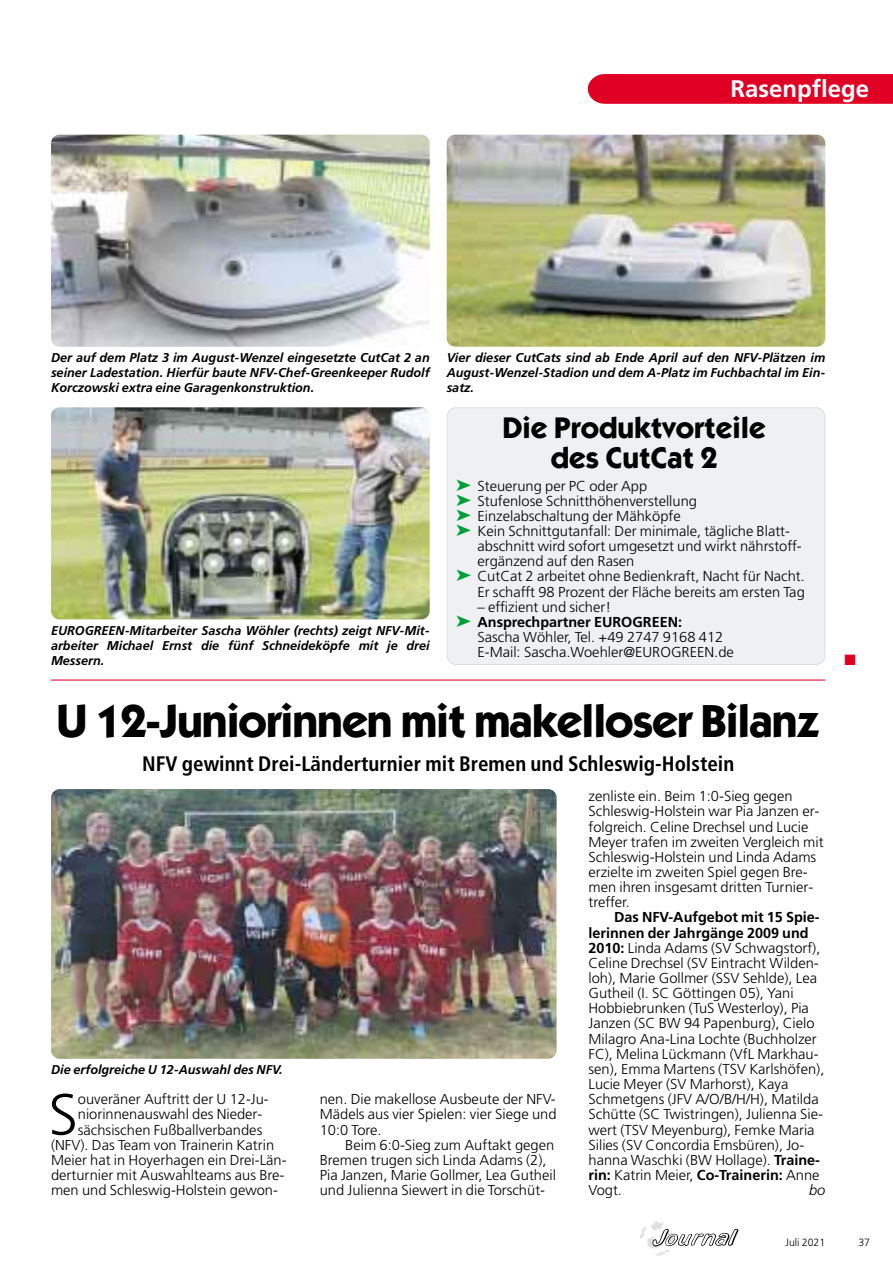
<style>
.page{position:relative;width:893px;height:1263px;background:#fff}
.page>*{position:absolute;margin:0;border:0;box-sizing:border-box;transform-origin:0 0}
.t1{font:300 57.75px "Frutiger";color:#000}
.t2{font:700 46.5px "Itc Kabel";letter-spacing:-.02em;color:#000}
.t3{font:700 30px/30px "Itc Kabel";color:#000;text-align:center}
.t4{font:700 24px "Frutiger";color:#fff}
.t5{font:700 condensed 21px "Frutiger";color:#000}
.t6{font:15px "Zapf Dingbats";color:#df0024}
.t7{font:300 14.4px/15.1px "Frutiger";color:#000}
.t8{font:700 14.4px "Frutiger";color:#000}
.t9{font:italic 300 14.4px "Frutiger";color:#000}
.t10{font:italic 700 12.75px/15.1px "Frutiger";color:#000;text-align:justify}
.t11{font:300 10.5px "Frutiger";color:#000}
.s1{color:#009f3c}
.s2{font-weight:700}
</style>
<div class="page">
<img style="left:640px;top:1220px;width:36px;height:36px;border-radius:50%">
<svg style="left:652px;top:1229px;width:86px;height:18px"></svg>
<svg style="left:588px;top:74px;width:304px;height:30px;background:#df0528"></svg>
<img style="left:51px;top:135px;width:378px;height:212px;border-radius:9px">
<img style="left:446px;top:135px;width:379px;height:212px;border-radius:9px">
<img style="left:51px;top:407px;width:378px;height:212px;border-radius:9px">
<div style="left:447px;top:408px;width:378px;height:257px;background:#eef0f1;border-radius:9px"></div>
<div style="left:446px;top:407px;width:379px;height:258px;border:2px solid #d4d8db;border-radius:9px"></div>
<img style="left:51px;top:789px;width:505px;height:270px;border-radius:9px">
<hr style="left:51px;top:680px;width:774px;height:1px;background:#df0024">
<h3 class="t4" style="left:730px;top:79px;width:140px">Rasenpflege</h3>
<p class="t10" style="left:51px;top:351px;width:380px">Der auf dem Platz 3 im August-Wenzel eingesetzte CutCat 2 an seiner Ladestation. Hierfür baute NFV-Chef-Greenkeeper Rudolf Korczowski extra eine Garagenkonstruktion.</p>
<p class="t10" style="left:446px;top:351px;width:380px">Vier dieser CutCats sind ab Ende April auf den NFV-Plätzen im August-Wenzel-Stadion und dem A-Platz im Fuchbachtal im Ein&shy;satz.</p>
<p class="t10" style="left:51px;top:624px;width:380px">EUROGREEN-Mitarbeiter Sascha Wöhler (rechts) zeigt NFV-Mit&shy;arbeiter Michael Ernst die fünf Schneideköpfe mit je drei Messern.</p>
<h3 class="t3" style="left:502px;top:415px;width:265px">Die Produktvorteile des CutCat 2</h3>
<p class="t7" style="left:456px;top:479px;width:193px"><span class="s1">➤</span> Steuerung per PC oder App</p>
<p class="t7" style="left:456px;top:494px;width:242px"><span class="s1">➤</span> Stufenlose Schnitthöhenverstellung</p>
<p class="t7" style="left:456px;top:509px;width:226px"><span class="s1">➤</span> Einzelabschaltung der Mähköpfe</p>
<p class="t7" style="left:456px;top:525px;width:335px"><span class="s1">➤</span> Kein Schnittgutanfall: Der minimale, tägliche Blatt-</p>
<p class="t7" style="left:477px;top:540px;width:326px">abschnitt wird sofort umgesetzt und wirkt nährstoff-</p>
<p class="t7" style="left:477px;top:555px;width:158px">ergänzend auf den Rasen</p>
<p class="t7" style="left:456px;top:570px;width:350px"><span class="s1">➤</span> CutCat 2 arbeitet ohne Bedienkraft, Nacht für Nacht.</p>
<p class="t7" style="left:477px;top:585px;width:329px">Er schafft 98 Prozent der Fläche bereits am ersten Tag</p>
<p class="t7" style="left:477px;top:600px;width:135px">– effizient und sicher!</p>
<p class="t8" style="left:456px;top:616px;width:227px"><span class="s1">➤</span> Ansprechpartner EUROGREEN:</p>
<p class="t7" style="left:477px;top:631px;width:247px">Sascha Wöhler, Tel. +49 2747 9168 412</p>
<p class="t7" style="left:477px;top:646px;width:258px">E-Mail: Sascha.Woehler@EUROGREEN.de</p>
<h2 class="t2" style="left:57px;top:704px;width:764px">U 12-Juniorinnen mit makelloser Bilanz</h2>
<h3 class="t5" style="left:142px;top:755px;width:593px">NFV gewinnt Drei-Länderturnier mit Bremen und Schleswig-Holstein</h3>
<p class="t10" style="left:51px;top:1063px;width:233px">Die erfolgreiche U 12-Auswahl des NFV.</p>
<h1 class="t1" style="left:48px;top:1091px;width:31px">S</h1>
<p class="t7" style="left:78px;top:1093px;width:192px">ouveräner Auftritt der U 12-Ju-</p>
<p class="t7" style="left:78px;top:1108px;width:186px">niorinnenauswahl des Nieder-</p>
<p class="t7" style="left:78px;top:1123px;width:186px">sächsischen Fußballverbandes</p>
<p class="t7" style="left:51px;top:1138px;width:225px">(NFV). Das Team von Trainerin Katrin</p>
<p class="t7" style="left:51px;top:1153px;width:237px">Meier hat in Hoyerhagen ein Drei-Län-</p>
<p class="t7" style="left:51px;top:1169px;width:235px">derturnier mit Auswahlteams aus Bre-</p>
<p class="t7" style="left:51px;top:1184px;width:228px">men und Schleswig-Holstein gewon-</p>
<p class="t7" style="left:320px;top:1093px;width:238px;text-align:justify">nen. Die makellose Ausbeute der NFV-Mädels aus vier Spielen: vier Siege und 10:0 Tore.</p>
<p class="t7" style="left:320px;top:1138px;width:238px;text-indent:26px">Beim 6:0-Sieg zum Auftakt gegen Bremen trugen sich Linda Adams (2), Pia Janzen, Marie Gollmer, Lea Gutheil und Julienna Siewert in die Torschüt-</p>
<p class="t7" style="left:588px;top:790px;width:236px">zenliste ein. Beim 1:0-Sieg gegen Schleswig-Holstein war Pia Janzen er&shy;folgreich. Celine Drechsel und Lucie Meyer trafen im zweiten Vergleich mit Schleswig-Holstein und Linda Adams erzielte im zweiten Spiel gegen Bre&shy;men ihren insgesamt dritten Turnier&shy;treffer.</p>
<p class="t7" style="left:588px;top:911px;width:237px;text-indent:26px"><span class="s2">Das NFV-Aufgebot mit 15 Spie&shy;lerinnen der Jahrgänge 2009 und 2010:</span> Linda Adams (SV Schwagstorf), Celine Drechsel (SV Eintracht Wilden&shy;loh), Marie Gollmer (SSV Sehlde), Lea Gutheil (I. SC Göttingen 05), Yani Hobbiebrunken (TuS Westerloy), Pia Janzen (SC BW 94 Papenburg), Cielo Milagro Ana-Lina Lochte (Buchholzer FC), Melina Lückmann (VfL Markhau&shy;sen), Emma Martens (TSV Karlshöfen), Lucie Meyer (SV Marhorst), Kaya Schmetgens (JFV A/O/B/H/H), Matilda Schütte (SC Twistringen), Julienna Sie&shy;wert (TSV Meyenburg), Femke Maria Silies (SV Concordia Emsbüren), Jo&shy;hanna Waschki (BW Hollage). <span class="s2">Traine&shy;rin:</span> Katrin Meier, <span class="s2">Co-Trainerin:</span> Anne Vogt.</p>
<p class="t9" style="left:809px;top:1184px;width:18px">bo</p>
<p class="t6" style="left:844px;top:651px;width:13px">■</p>
<p class="t11" style="left:785px;top:1238px;width:41px">Juli 2021</p>
<p class="t11" style="left:858px;top:1238px;width:13px">37</p>
</div>
